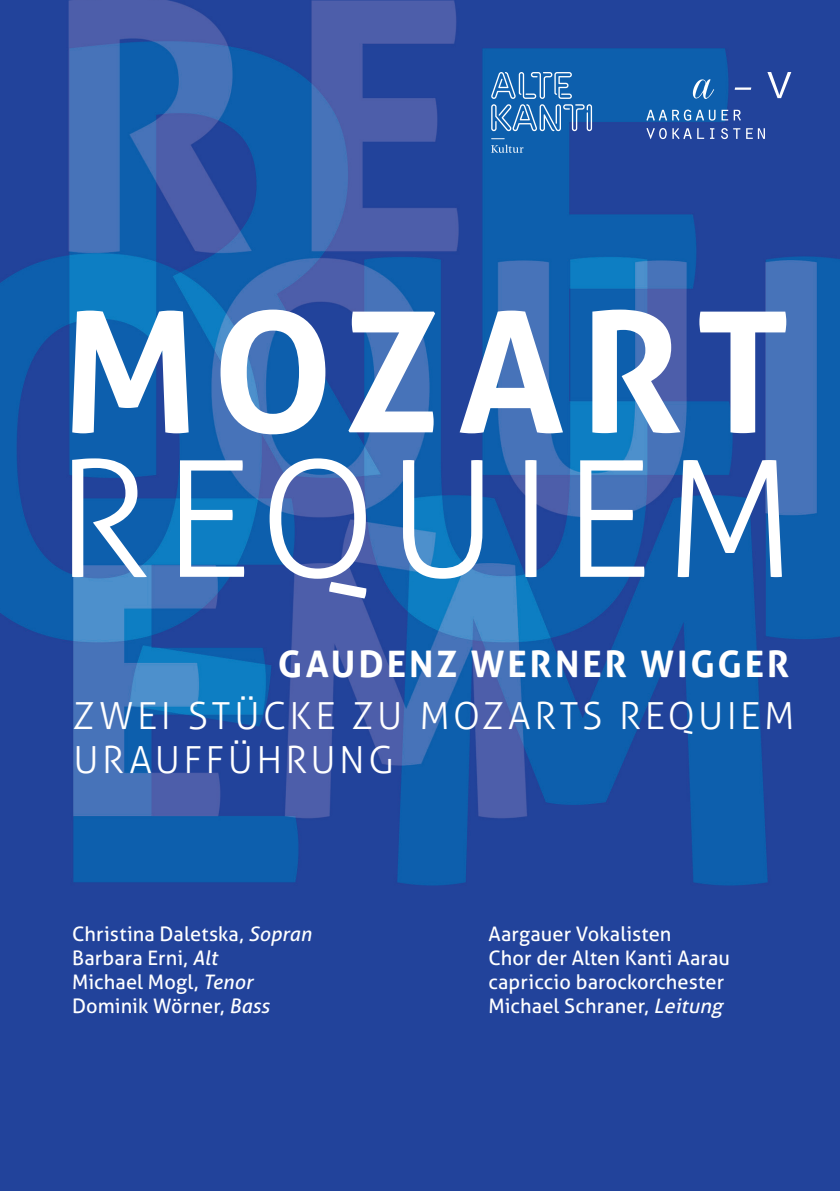
<style>
.page{position:relative;width:840px;height:1191px;background:#fff}
.page>*{position:absolute;margin:0;border:0;box-sizing:border-box;transform-origin:0 0}
.t1{font:700 167.8px "Aller";letter-spacing:.08em;color:#fff}
.t2{font:300 162px "Aller";letter-spacing:.07em;color:#fff}
.t3{font:300 37.4px/44.8px "Aller";letter-spacing:.09em;color:#fff}
.t4{font:700 36.6px "Aller";letter-spacing:.075em;color:#fff}
.t5{font:20px/24px "Aller";letter-spacing:.005em;color:#fff}
.s1{font-style:italic}
</style>
<div class="page">
<img style="left:0;top:0;width:839px;height:1191px">
<svg style="left:646px;top:110px;width:69px;height:11px"></svg>
<svg style="left:721px;top:110px;width:6px;height:10px"></svg>
<svg style="left:733px;top:110px;width:7px;height:11px"></svg>
<svg style="left:646px;top:128px;width:20px;height:11px"></svg>
<svg style="left:672px;top:128px;width:31px;height:11px"></svg>
<svg style="left:709px;top:128px;width:5px;height:11px"></svg>
<svg style="left:720px;top:128px;width:44px;height:11px"></svg>
<svg style="left:692px;top:79px;width:21px;height:20px"></svg>
<hr style="left:734px;top:87px;width:16px;height:3px;background:#fff">
<svg style="left:767px;top:72px;width:23px;height:26px"></svg>
<svg style="left:491px;top:145px;width:32px;height:8px"></svg>
<svg style="left:491px;top:138px;width:13px;height:1px"></svg>
<svg style="left:491px;top:72px;width:100px;height:59px;background:#3e7ebc"></svg>
<h1 class="t1" style="left:62px;top:269px;width:729px">MOZART</h1>
<h2 class="t2" style="left:56px;top:422px;width:741px">REQUIEM</h2>
<h3 class="t4" style="left:278px;top:641px;width:512px">GAUDENZ WERNER WIGGER</h3>
<h3 class="t3" style="left:74px;top:693px;width:722px">ZWEI STÜCKE ZU MOZARTS REQUIEM<br>URAUFFÜHRUNG</h3>
<p class="t5" style="left:72px;top:922px;width:241px">Christina Daletska, <span class="s1">Sopran<br></span>Barbara Erni, <span class="s1">Alt<br></span>Michael Mogl, <span class="s1">Tenor<br></span>Dominik Wörner, <span class="s1">Bass</span></p>
<p class="t5" style="left:488px;top:922px;width:243px">Aargauer Vokalisten<br>Chor der Alten Kanti Aarau capriccio barockorchester<br>Michael Schraner, <span class="s1">Leitung</span></p>
</div>
